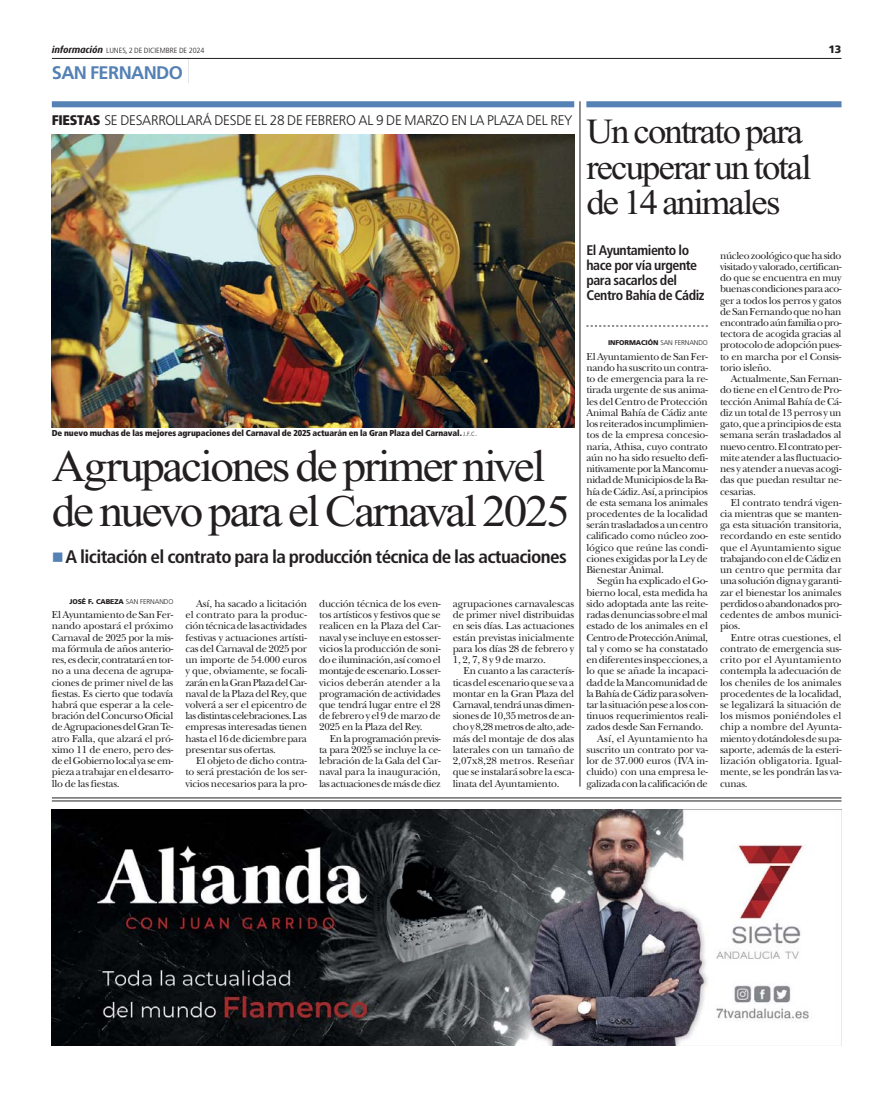
<style>
.page{position:relative;width:893px;height:1094px;background:#fff}
.page>*{position:absolute;margin:0;border:0;box-sizing:border-box;transform-origin:0 0}
.t1{font:45px/45px "Times New Roman";letter-spacing:-.05em;color:#231f20;scale:1.05 1}
.t2{font:35.4px/35.4px "Times New Roman";letter-spacing:-.05em;color:#231f20;scale:1.04 1}
.t3{font:700 condensed 18.15px "Frutiger";letter-spacing:-.03em;color:#231f20;scale:1.05 1}
.t4{font:700 18.15px "Frutiger";letter-spacing:-.035em;color:#5581b5}
.t5{font:700 condensed 13.95px/15px "Frutiger";letter-spacing:-.03em;color:#231f20}
.t6{font:300 13.95px "Frutiger";letter-spacing:-.02em;color:#231f20}
.t7{font:900 10.65px "Frutiger";color:#231f20}
.t8{font:10.5px/11.2px "New Baskerville";letter-spacing:-.02em;color:#231f20;text-align:justify}
.t9{font:10.5px "New Baskerville";letter-spacing:-.045em;color:#231f20}
.t10{font:10.5px "New Baskerville";letter-spacing:.01em;color:#231f20}
.t11{font:900 condensed 8.55px "Frutiger";letter-spacing:-.01em;color:#231f20}
.t12{font:300 condensed 7.5px "Frutiger";letter-spacing:-.01em;color:#231f20;scale:1.1 1}
.t13{font:900 6.9px "Frutiger";letter-spacing:-.015em;color:#231f20}
.s1{font-family:"Dax";font-weight:700;font-style:italic;font-stretch:normal;font-size:9.6px}
.s2{font-family:"Apex New";font-weight:100;font-size:24.6px;color:#231f20}
.s3{font-weight:900;font-stretch:condensed}
.s4{font-weight:300;font-stretch:normal;font-size:6px}
.s5{font-weight:300;font-stretch:normal;font-size:8.1px}
.s6{font-size:9.15px}
.s7{font-weight:300}
</style>
<div class="page">
<hr style="left:52px;top:58px;width:789px;height:1px;background:#231f20">
<div style="left:52px;top:101px;width:522px;height:6px;background:#5581b5"></div>
<img style="left:52px;top:135px;width:522px;height:292px">
<hr style="left:579px;top:101px;width:1px;height:685px;background:#231f20">
<hr style="left:52px;top:797px;width:789px;height:1px;background:#231f20">
<hr style="left:52px;top:800px;width:789px;height:1px;background:#231f20">
<img style="left:52px;top:809px;width:789px;height:236px">
<div style="left:586px;top:101px;width:255px;height:6px;background:#5581b5"></div>
<svg style="left:586px;top:326px;width:121px;height:1px"></svg>
<p class="t12" style="left:52px;top:48px;width:140px"><span class="s1">información</span> LUNES, 2 DE DICIEMBRE DE 2024</p>
<p class="t7" style="left:828px;top:45px;width:14px">13</p>
<h3 class="t4" style="left:52px;top:65px;width:140px">SAN FERNANDO <span class="s2">|</span></h3>
<h3 class="t6" style="left:52px;top:114px;width:522px"><span class="s3">FIESTAS</span> SE DESARROLLARÁ DESDE EL 28 DE FEBRERO AL 9 DE MARZO EN LA PLAZA DEL REY</h3>
<p class="t11" style="left:52px;top:430px;width:427px">De nuevo muchas de las mejores agrupaciones del Carnaval de 2025 actuarán en la Gran Plaza del Carnaval. <span class="s4">J</span><span class="s5">.</span><span class="s4">F</span><span class="s5">.</span><span class="s4">C</span><span class="s5">.</span></p>
<h1 class="t1" style="left:52px;top:448px;width:495px">Agrupaciones de primer nivel de nuevo para el Carnaval 2025</h1>
<h3 class="t3" style="left:65px;top:549px;width:479px">A licitación el contrato para la producción técnica de las actuaciones</h3>
<p class="t13" style="left:69px;top:598px;width:105px">JOSÉ F<span class="s6">.</span> CABEZA <span class="s7">SAN FERNANDO</span></p>
<p class="t8" style="left:52px;top:610px;width:123px">El Ayuntamiento de San Fer&shy;nando apostará el próximo Carnaval de 2025 por la mis&shy;ma fórmula de años anterio&shy;res, es decir, contratará en tor&shy;no a una decena de agrupa&shy;ciones de primer nivel de las fiestas. Es cierto que todavía habrá que esperar a la cele&shy;bración del Concurso Oficial de Agrupaciones del Gran Te&shy;atro Falla, que alzará el pró&shy;ximo 11 de enero, pero des&shy;de el Gobierno local ya se em&shy;pieza a trabajar en el desarro&shy;llo de las fiestas.</p>
<p class="t8" style="left:185px;top:599px;width:123px;text-indent:11px">Así, ha sacado a licitación el contrato para la produc&shy;ción técnica de las actividades festivas y actuaciones artísti&shy;cas del Carnaval de 2025 por un importe de 54.000 euros y que, obviamente, se focali&shy;zarán en la Gran Plaza del Car&shy;naval de la Plaza del Rey, que volverá a ser el epicentro de las distintas celebraciones. Las empresas interesadas tienen hasta el 16 de diciembre para presentar sus ofertas.</p>
<p class="t8" style="left:185px;top:756px;width:123px;text-indent:11px">El objeto de dicho contra&shy;to será prestación de los ser&shy;vicios necesarios para la pro-</p>
<p class="t8" style="left:319px;top:599px;width:123px">ducción técnica de los even&shy;tos artísticos y festivos que se realicen en la Plaza del Car&shy;naval y se incluye en estos ser&shy;vicios la producción de soni&shy;do e iluminación, así como el montaje de escenario. Los ser&shy;vicios deberán atender a la programación de actividades que tendrá lugar entre el 28 de febrero y el 9 de marzo de 2025 en la Plaza del Rey.</p>
<p class="t8" style="left:319px;top:734px;width:123px;text-indent:11px">En la programación previs&shy;ta para 2025 se incluye la ce&shy;lebración de la Gala del Car&shy;naval para la inauguración, las actuaciones de más de diez</p>
<p class="t8" style="left:453px;top:599px;width:123px">agrupaciones carnavalescas de primer nivel distribuidas en seis días. Las actuaciones están previstas inicialmente para los días 28 de febrero y 1, 2, 7, 8 y 9 de marzo.</p>
<p class="t8" style="left:453px;top:666px;width:123px;text-indent:11px">En cuanto a las caracterís&shy;ticas del escenario que se va a montar en la Gran Plaza del Carnaval, tendrá unas dimen&shy;siones de 10,35 metros de an&shy;cho y 8,28 metros de alto, ade&shy;más del montaje de dos alas laterales con un tamaño de 2,07x8,28 metros. Reseñar que se instalará sobre la esca&shy;linata del Ayuntamiento.</p>
<h2 class="t2" style="left:586px;top:117px;width:218px">Un contrato para recuperar un total de 14 animales</h2>
<h3 class="t5" style="left:586px;top:243px;width:120px">El Ayuntamiento lo hace por vía urgente para sacarlos del<br>Centro Bahía de Cádiz</h3>
<p class="t8" style="left:720px;top:251px;width:123px">núcleo zoológico que ha sido visitado y valorado, certifican&shy;do que se encuentra en muy buenas condiciones para aco&shy;ger a todos los perros y gatos de San Fernando que no han encontrado aún familia o pro&shy;tectora de acogida gracias al protocolo de adopción pues&shy;to en marcha por el Consis&shy;torio isleño.</p>
<p class="t8" style="left:720px;top:374px;width:123px;text-indent:11px">Actualmente, San Fernan&shy;do tiene en el Centro de Pro&shy;tección Animal Bahía de Cá&shy;diz un total de 13 perros y un gato, que a principios de esta semana serán trasladados al nuevo centro. El contrato per&shy;mite atender a las fluctuacio&shy;nes y atender a nuevas acogi&shy;das que puedan resultar ne&shy;cesarias.</p>
<p class="t8" style="left:720px;top:498px;width:123px;text-indent:11px">El contrato tendrá vigen&shy;cia mientras que se manten&shy;ga esta situación transitoria, recordando en este sentido que el Ayuntamiento sigue trabajando con el de Cádiz en un centro que permita dar una solución digna y garanti&shy;zar el bienestar los animales perdidos o abandonados pro&shy;cedentes de ambos munici&shy;pios.</p>
<p class="t8" style="left:720px;top:633px;width:123px;text-indent:11px">Entre otras cuestiones, el contrato de emergencia sus&shy;crito por el Ayuntamiento contempla la adecuación de los cheniles de los animales procedentes de la localidad, se legalizará la situación de los mismos poniéndoles el chip a nombre del Ayunta&shy;miento y dotándoles de su pa&shy;saporte, además de la esteri&shy;lización obligatoria. Igual&shy;mente, se les pondrán las va&shy;cunas.</p>
<p class="t13" style="left:608px;top:340px;width:101px">INFORMACIÓN <span class="s7">SAN FERNANDO</span></p>
<p class="t8" style="left:586px;top:352px;width:123px">El Ayuntamiento de San Fer&shy;nando ha suscrito un contra&shy;to de emergencia para la re&shy;tirada urgente de sus anima&shy;les del Centro de Protección Animal Bahía de Cádiz ante los reiterados incumplimien&shy;tos de la empresa concesio&shy;naria, Athisa, cuyo contrato aún no ha sido resuelto defi&shy;nitivamente por la Mancomu&shy;nidad de Municipios de la Ba&shy;hía de Cádiz. Así, a principios de esta semana los animales procedentes de la localidad serán trasladados a un centro calificado como núcleo zoo&shy;lógico que reúne las condi&shy;ciones exigidas por la Ley de Bienestar Animal.</p>
<p class="t8" style="left:597px;top:576px;width:112px">Según ha explicado el Go-</p>
<p class="t8" style="left:586px;top:588px;width:123px">bierno local, esta medida ha</p>
<p class="t8" style="left:586px;top:599px;width:123px">sido adoptada ante las reite-</p>
<p class="t8" style="left:586px;top:610px;width:123px">radas denuncias sobre el mal</p>
<p class="t8" style="left:586px;top:621px;width:123px">estado de los animales en el</p>
<p class="t9" style="left:586px;top:633px;width:123px">Centro de Protección Animal,</p>
<p class="t8" style="left:586px;top:644px;width:123px">tal y como se ha constatado</p>
<p class="t8" style="left:586px;top:655px;width:123px">en diferentes inspecciones, a</p>
<p class="t8" style="left:586px;top:666px;width:123px">lo que se añade la incapaci-</p>
<p class="t8" style="left:586px;top:677px;width:123px">dad de la Mancomunidad de</p>
<p class="t8" style="left:586px;top:689px;width:123px">la Bahía de Cádiz para solven-</p>
<p class="t8" style="left:586px;top:700px;width:123px">tar la situación pese a los con-</p>
<p class="t8" style="left:586px;top:711px;width:123px">tinuos requerimientos reali-</p>
<p class="t8" style="left:586px;top:722px;width:119px">zados desde San Fernando.</p>
<p class="t10" style="left:597px;top:734px;width:112px">Así, el Ayuntamiento ha</p>
<p class="t8" style="left:586px;top:745px;width:123px">suscrito un contrato por va-</p>
<p class="t8" style="left:586px;top:756px;width:123px">lor de 37.000 euros (IVA in-</p>
<p class="t8" style="left:586px;top:767px;width:123px">cluido) con una empresa le-</p>
<p class="t8" style="left:586px;top:779px;width:123px">galizada con la calificación de</p>
</div>
